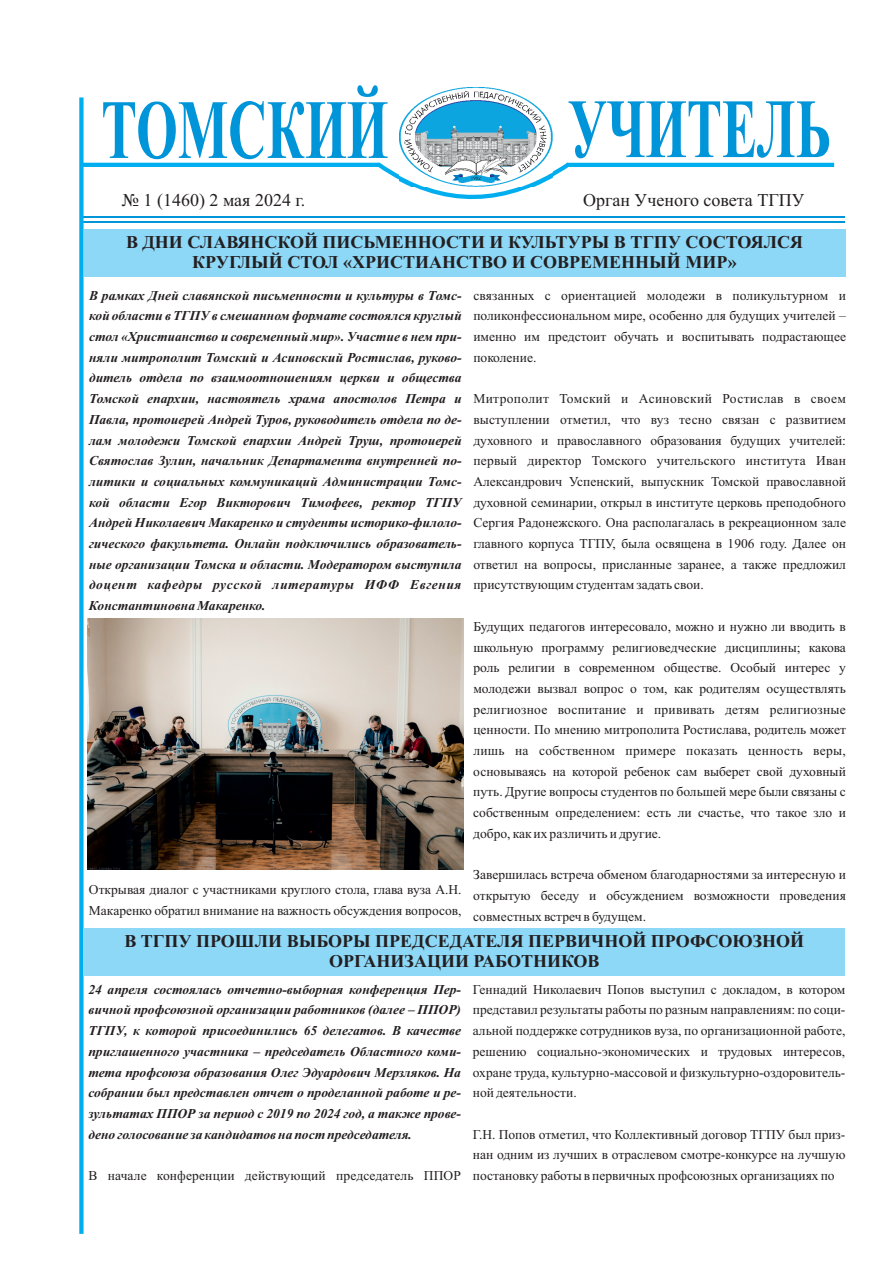
<style>
.page{position:relative;width:893px;height:1263px;background:#fff}
.page>*{position:absolute;margin:0;border:0;box-sizing:border-box;transform-origin:0 0}
.t1{font:700 84px "Times New Roman";color:#0095d9;scale:.64 1}
.t2{font:700 84px "Times New Roman";color:#0095d9;scale:.63 1}
.t3{font:700 18px/20px "Times New Roman";color:#231f20;text-align:center}
.t4{font:18px "Times New Roman";color:#231f20}
.t5{font:13.5px/20.7px "Times New Roman";color:#231f20;text-align:justify}
.t6{font:italic 700 13.5px/20.7px "Times New Roman";color:#231f20;text-align:justify}
</style>
<div class="page">
<hr style="left:84px;top:221px;width:761px;height:1px;background:#0095d9">
<hr style="left:84px;top:217px;width:761px;height:1px;background:#0095d9">
<hr style="left:81px;top:163px;width:299px;height:4px;background:#00aeef">
<hr style="left:567px;top:163px;width:267px;height:4px;background:#00aeef">
<svg style="left:373px;top:162px;width:201px;height:38px"></svg>
<div style="left:79px;top:97px;width:5px;height:1137px;background:#00aeef"></div>
<img style="left:400px;top:88px;width:152px;height:98px">
<div style="left:84px;top:230px;width:761px;height:47px;background:#8dd7f7"></div>
<img style="left:88px;top:619px;width:376px;height:250px">
<div style="left:84px;top:928px;width:761px;height:48px;background:#8dd7f7"></div>
<h1 class="t1" style="left:101px;top:101px;width:450px">ТОМСКИЙ</h1>
<h1 class="t2" style="left:568px;top:100px;width:419px">УЧИТЕЛЬ</h1>
<h2 class="t4" style="left:122px;top:194px;width:185px">№ 1 (1460) 2 мая 2024 г.</h2>
<h2 class="t4" style="left:583px;top:194px;width:223px">Орган Ученого совета ТГПУ</h2>
<h2 class="t3" style="left:126px;top:234px;width:679px">В ДНИ СЛАВЯНСКОЙ ПИСЬМЕННОСТИ И КУЛЬТУРЫ В ТГПУ СОСТОЯЛСЯ<br>КРУГЛЫЙ СТОЛ «ХРИСТИАНСТВО И СОВРЕМЕННЫЙ МИР»</h2>
<p class="t6" style="left:89px;top:286px;width:374px">В рамках Дней славянской письменности и культуры в Томс&shy;кой области в ТГПУ в смешанном формате состоялся круглый стол «Христианство и современный мир». Участие в нем при&shy;няли митрополит Томский и Асиновский Ростислав, руково&shy;дитель отдела по взаимоотношениям церкви и общества Томской епархии, настоятель храма апостолов Петра и Павла, протоиерей Андрей Туров, руководитель отдела по де&shy;лам молодежи Томской епархии Андрей Труш, протоиерей Святослав Зулин, начальник Департамента внутренней по&shy;литики и социальных коммуникаций Администрации Томс&shy;кой области Егор Викторович Тимофеев, ректор ТГПУ Андрей Николаевич Макаренко и студенты историко-филоло&shy;гического факультета. Онлайн подключились образователь&shy;ные организации Томска и области. Модератором выступила доцент кафедры русской литературы ИФФ Евгения Константиновна Макаренко.</p>
<p class="t5" style="left:473px;top:286px;width:374px">связанных с ориентацией молодежи в поликультурном и поликонфессиональном мире, особенно для будущих учителей – именно им предстоит обучать и воспитывать подрастающее поколение.</p>
<p class="t5" style="left:473px;top:390px;width:374px">Митрополит Томский и Асиновский Ростислав в своем выступлении отметил, что вуз тесно связан с развитием духовного и православного образования будущих учителей: первый директор Томского учительского института Иван Александрович Успенский, выпускник Томской православной духовной семинарии, открыл в институте церковь преподобного Сергия Радонежского. Она располагалась в рекреационном зале главного корпуса ТГПУ, была освящена в 1906 году. Далее он ответил на вопросы, присланные заранее, а также предложил присутствующим студентам задать свои.</p>
<p class="t5" style="left:473px;top:617px;width:374px">Будущих педагогов интересовало, можно и нужно ли вводить в школьную программу религиоведческие дисциплины; какова роль религии в современном обществе. Особый интерес у молодежи вызвал вопрос о том, как родителям осуществлять религиозное воспитание и прививать детям религиозные ценности. По мнению митрополита Ростислава, родитель может лишь на собственном примере показать ценность веры, основываясь на которой ребенок сам выберет свой духовный путь. Другие вопросы студентов по большей мере были связаны с собственным определением: есть ли счастье, что такое зло и добро, как их различить и другие.</p>
<p class="t5" style="left:473px;top:866px;width:374px">Завершилась встреча обменом благодарностями за интересную и открытую беседу и обсуждением возможности проведения совместных встреч в будущем.</p>
<h2 class="t3" style="left:124px;top:933px;width:681px">В ТГПУ ПРОШЛИ ВЫБОРЫ ПРЕДСЕДАТЕЛЯ ПЕРВИЧНОЙ ПРОФСОЮЗНОЙ<br>ОРГАНИЗАЦИИ РАБОТНИКОВ</h2>
<p class="t6" style="left:88px;top:980px;width:374px">24 апреля состоялась отчетно-выборная конференция Пер&shy;вичной профсоюзной организации работников (далее – ППОР)<br>ТГПУ, к которой присоединились 65 делегатов. В качестве приглашенного участника – председатель Областного коми&shy;тета профсоюза образования Олег Эдуардович Мерзляков. На собрании был представлен отчет о проделанной работе и ре&shy;зультатах ППОР за период с 2019 по 2024 год, а также прове&shy;дено голосование за кандидатов на пост председателя.</p>
<p class="t5" style="left:88px;top:1166px;width:374px">В начале конференции действующий председатель ППОР</p>
<p class="t5" style="left:89px;top:881px;width:374px">Открывая диалог с участниками круглого стола, глава вуза А.Н.<br>Макаренко обратил внимание на важность обсуждения вопросов,</p>
<p class="t5" style="left:473px;top:980px;width:374px">Геннадий Николаевич Попов выступил с докладом, в котором представил результаты работы по разным направлениям: по соци&shy;альной поддержке сотрудников вуза, по организационной работе, решению социально-экономических и трудовых интересов, охране труда, культурно-массовой и физкультурно-оздоровитель&shy;ной деятельности.</p>
<p class="t5" style="left:473px;top:1125px;width:374px">Г.Н. Попов отметил, что Коллективный договор ТГПУ был приз&shy;нан одним из лучших в отраслевом смотре-конкурсе на лучшую постановку работы в первичных профсоюзных организациях по</p>
</div>
